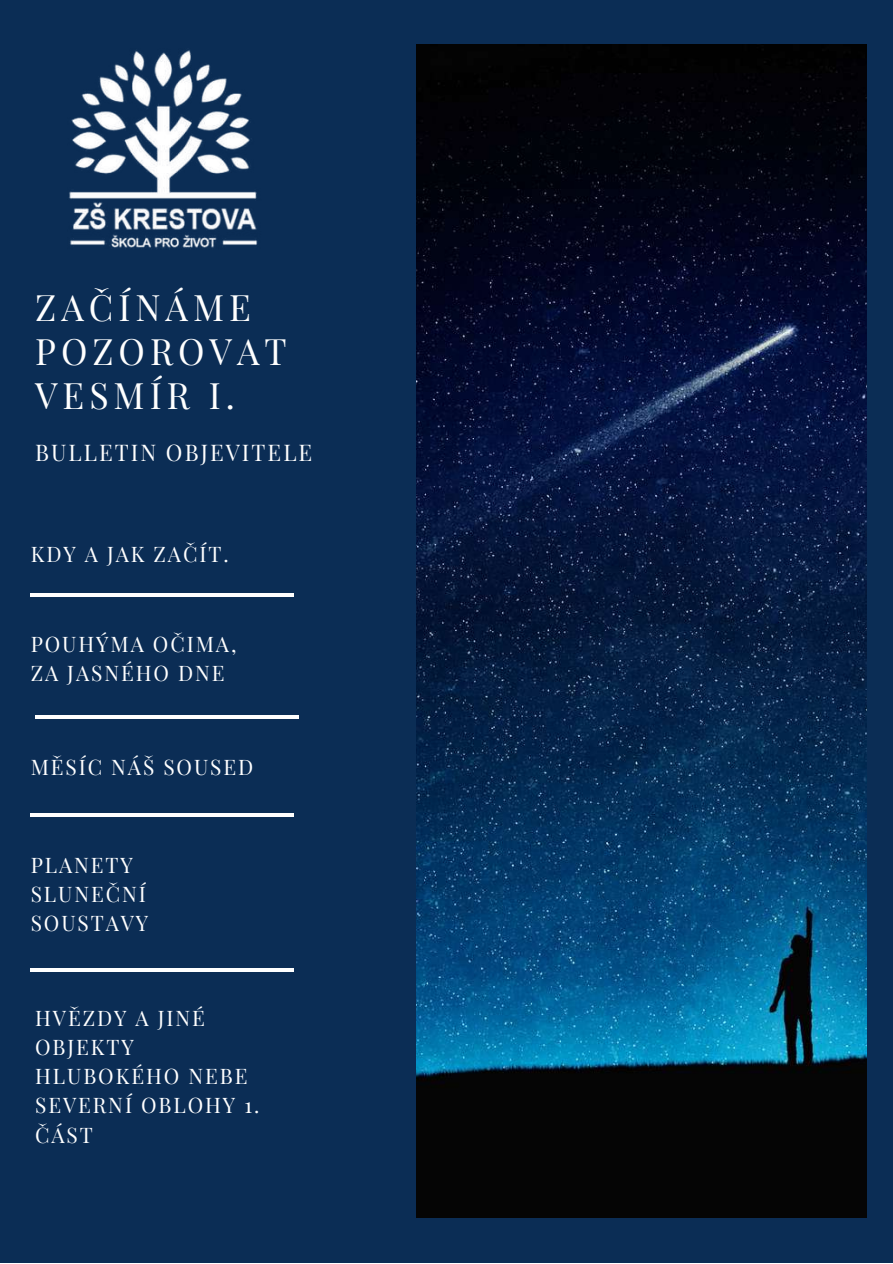
<style>
.page{position:relative;width:893px;height:1264px;background:#fff}
.page>*{position:absolute;margin:0;border:0;box-sizing:border-box;transform-origin:0 0}
.t1{font:35.7px/43.8px "Playfair Display";letter-spacing:.14em;color:#fff}
.t2{font:22.5px "Playfair Display";letter-spacing:.09em;color:#fff}
.t3{font:21px/29.2px "Playfair Display";letter-spacing:.09em;color:#fff}
</style>
<div class="page">
<div style="left:0;top:0;width:892px;height:1262px;background:#0b2d55"></div>
<img style="left:416px;top:45px;width:449px;height:1172px">
<hr style="left:31px;top:593px;width:263px;height:3px;background:#fff">
<hr style="left:35px;top:715px;width:263px;height:3px;background:#fff">
<hr style="left:31px;top:813px;width:263px;height:3px;background:#fff">
<hr style="left:31px;top:968px;width:263px;height:3px;background:#fff">
<img style="left:69px;top:50px;width:189px;height:198px">
<h1 class="t1" style="left:35px;top:284px;width:253px">ZAČÍNÁME<br>POZOROVAT<br>VESMÍR I.</h1>
<p class="t2" style="left:35px;top:436px;width:278px">BULLETIN OBJEVITELE</p>
<p class="t3" style="left:31px;top:538px;width:199px">KDY A JAK ZAČÍT.</p>
<p class="t3" style="left:31px;top:628px;width:207px">POUHÝMA OČIMA,<br>ZA JASNÉHO DNE</p>
<p class="t3" style="left:31px;top:751px;width:224px">MĚSÍC NÁŠ SOUSED</p>
<p class="t3" style="left:31px;top:849px;width:119px">PLANETY<br>SLUNEČNÍ<br>SOUSTAVY</p>
<p class="t3" style="left:35px;top:1002px;width:226px">HVĚZDY A JINÉ<br>OBJEKTY<br>HLUBOKÉHO NEBE<br>SEVERNÍ OBLOHY 1.<br>ČÁST</p>
</div>
